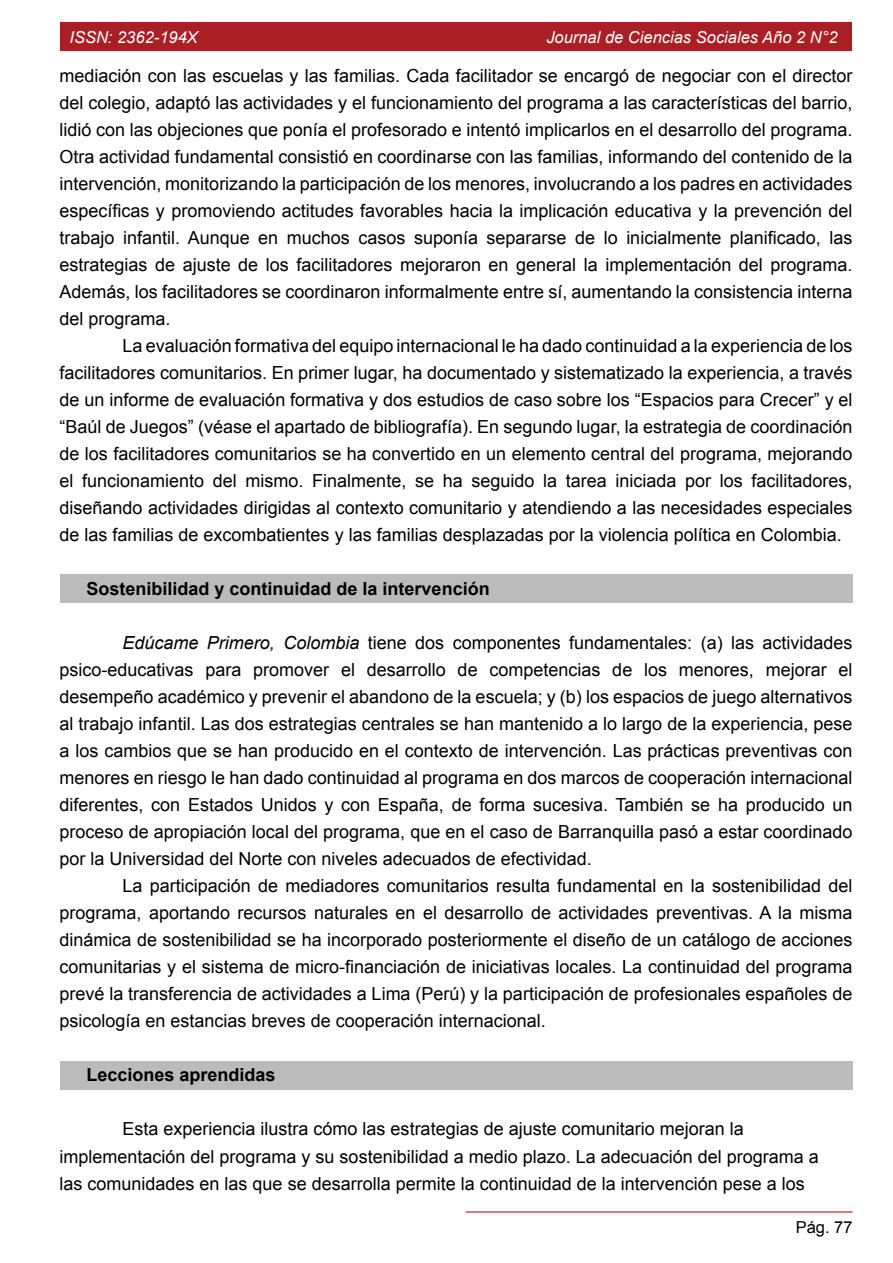
<style>
.page{position:relative;width:893px;height:1263px;background:#fff}
.page>*{position:absolute;margin:0;border:0;box-sizing:border-box;transform-origin:0 0}
.t1{font:18px/27px "Arial";color:#000;text-align:justify}
.t2{font:700 18px "Arial";color:#000}
.t3{font:italic 16.5px "Arial";color:#fff}
.t4{font:16.5px "Arial";color:#000}
.s1{font-style:italic}
</style>
<div class="page">
<div style="left:60px;top:22px;width:792px;height:28px;background:#a91f23"></div>
<hr style="left:466px;top:1211px;width:387px;height:1px;background:#a91f23">
<div style="left:60px;top:574px;width:793px;height:28px;background:#bbb"></div>
<div style="left:60px;top:1061px;width:793px;height:29px;background:#bbb"></div>
<p class="t3" style="left:69px;top:26px;width:130px">ISSN: 2362-194X</p>
<p class="t3" style="left:546px;top:26px;width:293px">Journal de Ciencias Sociales Año 2 N°2</p>
<p class="t1" style="left:60px;top:63px;width:795px">mediación con las escuelas y las familias. Cada facilitador se encargó de negociar con el director del colegio, adaptó las actividades y el funcionamiento del programa a las características del barrio, lidió con las objeciones que ponía el profesorado e intentó implicarlos en el desarrollo del programa.<br>Otra actividad fundamental consistió en coordinarse con las familias, informando del contenido de la intervención, monitorizando la participación de los menores, involucrando a los padres en actividades específicas y promoviendo actitudes favorables hacia la implicación educativa y la prevención del trabajo infantil. Aunque en muchos casos suponía separarse de lo inicialmente planificado, las estrategias de ajuste de los facilitadores mejoraron en general la implementación del programa.<br>Además, los facilitadores se coordinaron informalmente entre sí, aumentando la consistencia interna del programa.</p>
<p class="t1" style="left:60px;top:333px;width:795px;text-indent:63px">La evaluación formativa del equipo internacional le ha dado continuidad a la experiencia de los facilitadores comunitarios. En primer lugar, ha documentado y sistematizado la experiencia, a través de un informe de evaluación formativa y dos estudios de caso sobre los “Espacios para Crecer” y el “Baúl de Juegos” (véase el apartado de bibliografía). En segundo lugar, la estrategia de coordinación de los facilitadores comunitarios se ha convertido en un elemento central del programa, mejorando el funcionamiento del mismo. Finalmente, se ha seguido la tarea iniciada por los facilitadores, diseñando actividades dirigidas al contexto comunitario y atendiendo a las necesidades especiales de las familias de excombatientes y las familias desplazadas por la violencia política en Colombia.</p>
<p class="t2" style="left:87px;top:577px;width:405px">Sostenibilidad y continuidad de la intervención</p>
<p class="t1" style="left:60px;top:630px;width:795px;text-indent:63px"><span class="s1">Edúcame Primero, Colombia</span> tiene dos componentes fundamentales: (a) las actividades psico-educativas para promover el desarrollo de competencias de los menores, mejorar el desempeño académico y prevenir el abandono de la escuela; y (b) los espacios de juego alternativos al trabajo infantil. Las dos estrategias centrales se han mantenido a lo largo de la experiencia, pese a los cambios que se han producido en el contexto de intervención. Las prácticas preventivas con menores en riesgo le han dado continuidad al programa en dos marcos de cooperación internacional diferentes, con Estados Unidos y con España, de forma sucesiva. También se ha producido un proceso de apropiación local del programa, que en el caso de Barranquilla pasó a estar coordinado por la Universidad del Norte con niveles adecuados de efectividad.</p>
<p class="t1" style="left:60px;top:873px;width:795px;text-indent:63px">La participación de mediadores comunitarios resulta fundamental en la sostenibilidad del programa, aportando recursos naturales en el desarrollo de actividades preventivas. A la misma dinámica de sostenibilidad se ha incorporado posteriormente el diseño de un catálogo de acciones comunitarias y el sistema de micro-financiación de iniciativas locales. La continuidad del programa prevé la transferencia de actividades a Lima (Perú) y la participación de profesionales españoles de psicología en estancias breves de cooperación internacional.</p>
<p class="t2" style="left:87px;top:1063px;width:191px">Lecciones aprendidas</p>
<p class="t1" style="left:60px;top:1116px;width:761px;text-align:left;text-indent:63px">Esta experiencia ilustra cómo las estrategias de ajuste comunitario mejoran la implementación del programa y su sostenibilidad a medio plazo. La adecuación del programa a las comunidades en las que se desarrolla permite la continuidad de la intervención pese a los</p>
<p class="t4" style="left:796px;top:1216px;width:58px">Pág. 77</p>
</div>
